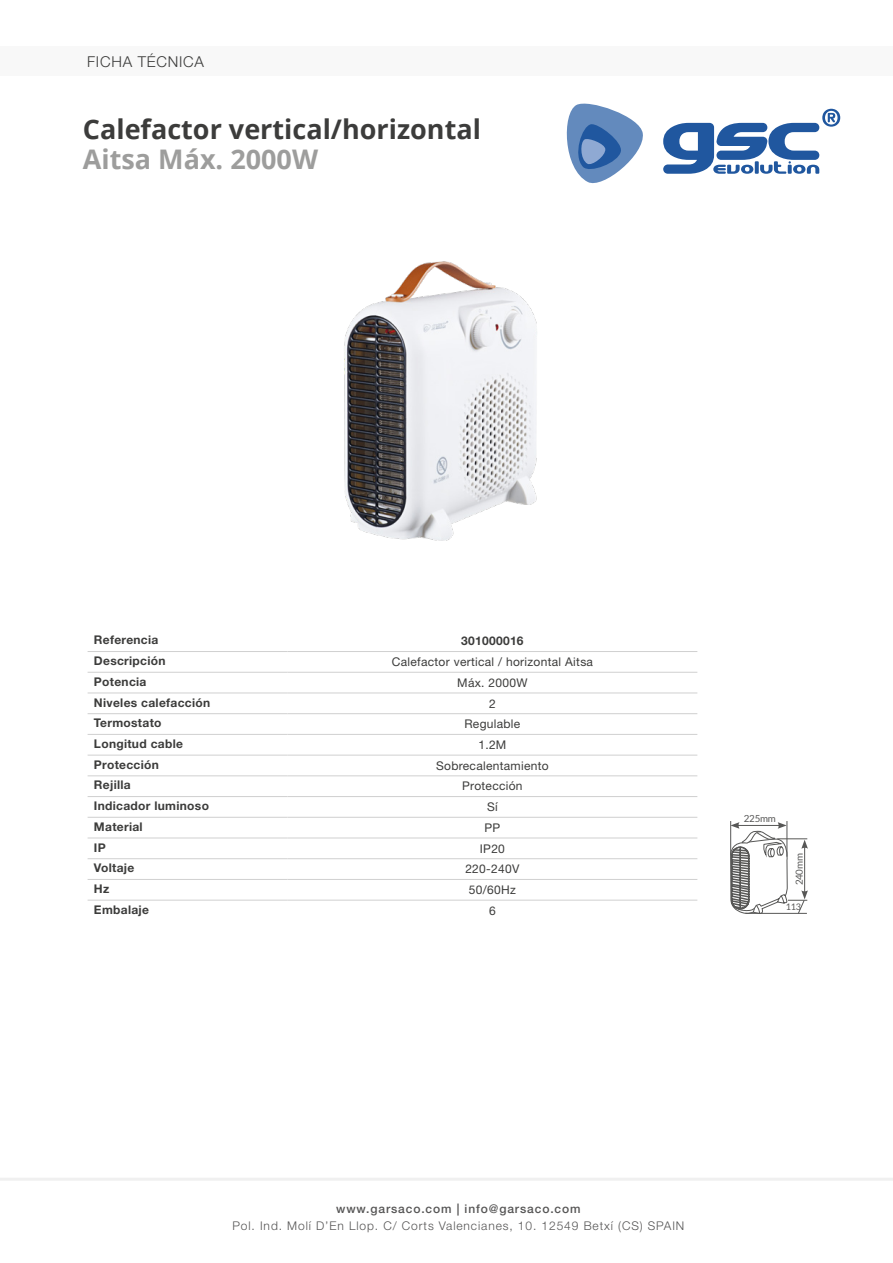
<style>
.page{position:relative;width:893px;height:1263px;background:#fff}
.page>*{position:absolute;margin:0;border:0;box-sizing:border-box;transform-origin:0 0}
.t1{font:700 27px "Open Sans";color:#3c3c3b}
.t2{font:700 27px "Open Sans";color:#9d9d9c}
.t3{font:300 15px "Helvetica Neue LT Std";letter-spacing:.05em;color:#3c3c3b}
.t4{font:700 12px "Helvetica Neue LT Std";letter-spacing:.025em;color:#3c3c3b}
.t5{font:12px "Helvetica Neue LT Std";letter-spacing:.025em;color:#3c3c3b}
.t6{font:300 12px "Helvetica Neue LT Std";letter-spacing:.075em;color:#565555}
.t7{font:500 12px "Helvetica Neue LT Std";letter-spacing:.075em;color:#565555}
.t8{font:9.75px "Lato";letter-spacing:-.025em;color:#575756}
.t9{font:9px "Lato";color:#575756}
</style>
<div class="page">
<svg style="left:663px;top:109px;width:177px;height:65px"></svg>
<svg style="left:566px;top:103px;width:77px;height:81px"></svg>
<hr style="left:0;top:1178px;width:893px;height:3px;background:#f0f0f0">
<div style="left:0;top:47px;width:893px;height:29px;background:#f8f8f8"></div>
<hr style="left:88px;top:672px;width:199px;height:1px;background:#d0d0d0">
<hr style="left:287px;top:672px;width:410px;height:1px;background:#d0d0d0">
<hr style="left:88px;top:693px;width:199px;height:1px;background:#d0d0d0">
<hr style="left:287px;top:693px;width:410px;height:1px;background:#d0d0d0">
<hr style="left:88px;top:713px;width:199px;height:1px;background:#d0d0d0">
<hr style="left:287px;top:713px;width:410px;height:1px;background:#d0d0d0">
<hr style="left:88px;top:734px;width:199px;height:1px;background:#d0d0d0">
<hr style="left:287px;top:734px;width:410px;height:1px;background:#d0d0d0">
<hr style="left:88px;top:755px;width:199px;height:1px;background:#d0d0d0">
<hr style="left:287px;top:755px;width:410px;height:1px;background:#d0d0d0">
<hr style="left:88px;top:775px;width:199px;height:1px;background:#d0d0d0">
<hr style="left:287px;top:775px;width:410px;height:1px;background:#d0d0d0">
<hr style="left:88px;top:796px;width:199px;height:1px;background:#d0d0d0">
<hr style="left:287px;top:796px;width:410px;height:1px;background:#d0d0d0">
<hr style="left:88px;top:817px;width:199px;height:1px;background:#d0d0d0">
<hr style="left:287px;top:817px;width:410px;height:1px;background:#d0d0d0">
<hr style="left:88px;top:838px;width:199px;height:1px;background:#d0d0d0">
<hr style="left:287px;top:838px;width:410px;height:1px;background:#d0d0d0">
<hr style="left:88px;top:858px;width:199px;height:1px;background:#d0d0d0">
<hr style="left:287px;top:858px;width:410px;height:1px;background:#d0d0d0">
<hr style="left:88px;top:879px;width:199px;height:1px;background:#d0d0d0">
<hr style="left:287px;top:879px;width:410px;height:1px;background:#d0d0d0">
<hr style="left:88px;top:900px;width:199px;height:1px;background:#d0d0d0">
<hr style="left:287px;top:900px;width:410px;height:1px;background:#d0d0d0">
<hr style="left:88px;top:651px;width:199px;height:1px;background:#d0d0d0">
<hr style="left:287px;top:651px;width:410px;height:1px;background:#d0d0d0">
<img style="left:344px;top:261px;width:193px;height:280px">
<hr style="left:730px;top:821px;width:1px;height:34px;background:#575756">
<hr style="left:787px;top:821px;width:1px;height:36px;background:#575756">
<svg style="left:730px;top:822px;width:78px;height:92px"></svg>
<p class="t3" style="left:87px;top:52px;width:118px">FICHA TÉCNICA</p>
<h1 class="t1" style="left:83px;top:110px;width:399px">Calefactor vertical/horizontal</h1>
<h1 class="t2" style="left:83px;top:140px;width:237px">Aitsa Máx. 2000W</h1>
<p class="t4" style="left:94px;top:633px;width:66px">Referencia</p>
<p class="t4" style="left:461px;top:634px;width:64px">301000016</p>
<p class="t4" style="left:94px;top:653px;width:73px">Descripción</p>
<p class="t5" style="left:392px;top:655px;width:203px">Calefactor vertical / horizontal Aitsa</p>
<p class="t4" style="left:94px;top:674px;width:54px">Potencia</p>
<p class="t5" style="left:457px;top:675px;width:72px">Máx. 2000W</p>
<p class="t4" style="left:94px;top:695px;width:118px">Niveles calefacción</p>
<p class="t5" style="left:489px;top:696px;width:8px">2</p>
<p class="t4" style="left:94px;top:716px;width:69px">Termostato</p>
<p class="t5" style="left:464px;top:717px;width:57px">Regulable</p>
<p class="t4" style="left:94px;top:736px;width:90px">Longitud cable</p>
<p class="t5" style="left:478px;top:738px;width:30px">1.2M</p>
<p class="t4" style="left:94px;top:757px;width:66px">Protección</p>
<p class="t5" style="left:436px;top:758px;width:114px">Sobrecalentamiento</p>
<p class="t4" style="left:94px;top:778px;width:38px">Rejilla</p>
<p class="t5" style="left:462px;top:779px;width:62px">Protección</p>
<p class="t4" style="left:94px;top:798px;width:117px">Indicador luminoso</p>
<p class="t5" style="left:487px;top:800px;width:12px">Sí</p>
<p class="t4" style="left:94px;top:819px;width:50px">Material</p>
<p class="t5" style="left:484px;top:820px;width:17px">PP</p>
<p class="t4" style="left:94px;top:840px;width:13px">IP</p>
<p class="t5" style="left:480px;top:841px;width:27px">IP20</p>
<p class="t4" style="left:94px;top:861px;width:42px">Voltaje</p>
<p class="t5" style="left:465px;top:862px;width:56px">220-240V</p>
<p class="t4" style="left:94px;top:881px;width:17px">Hz</p>
<p class="t5" style="left:469px;top:883px;width:48px">50/60Hz</p>
<p class="t4" style="left:94px;top:902px;width:57px">Embalaje</p>
<p class="t5" style="left:489px;top:903px;width:8px">6</p>
<p class="t8" style="left:744px;top:813px;width:33px">225mm</p>
<p class="t8" style="left:794px;top:885px;width:33px;rotate:-90deg">240mm</p>
<p class="t9" style="left:786px;top:901px;width:17px">113</p>
<p class="t7" style="left:336px;top:1202px;width:246px">www.garsaco.com | info@garsaco.com</p>
<p class="t6" style="left:232px;top:1218px;width:453px">Pol. Ind. Molí D’En Llop. C/ Corts Valencianes, 10. 12549 Betxí (CS) SPAIN</p>
</div>
